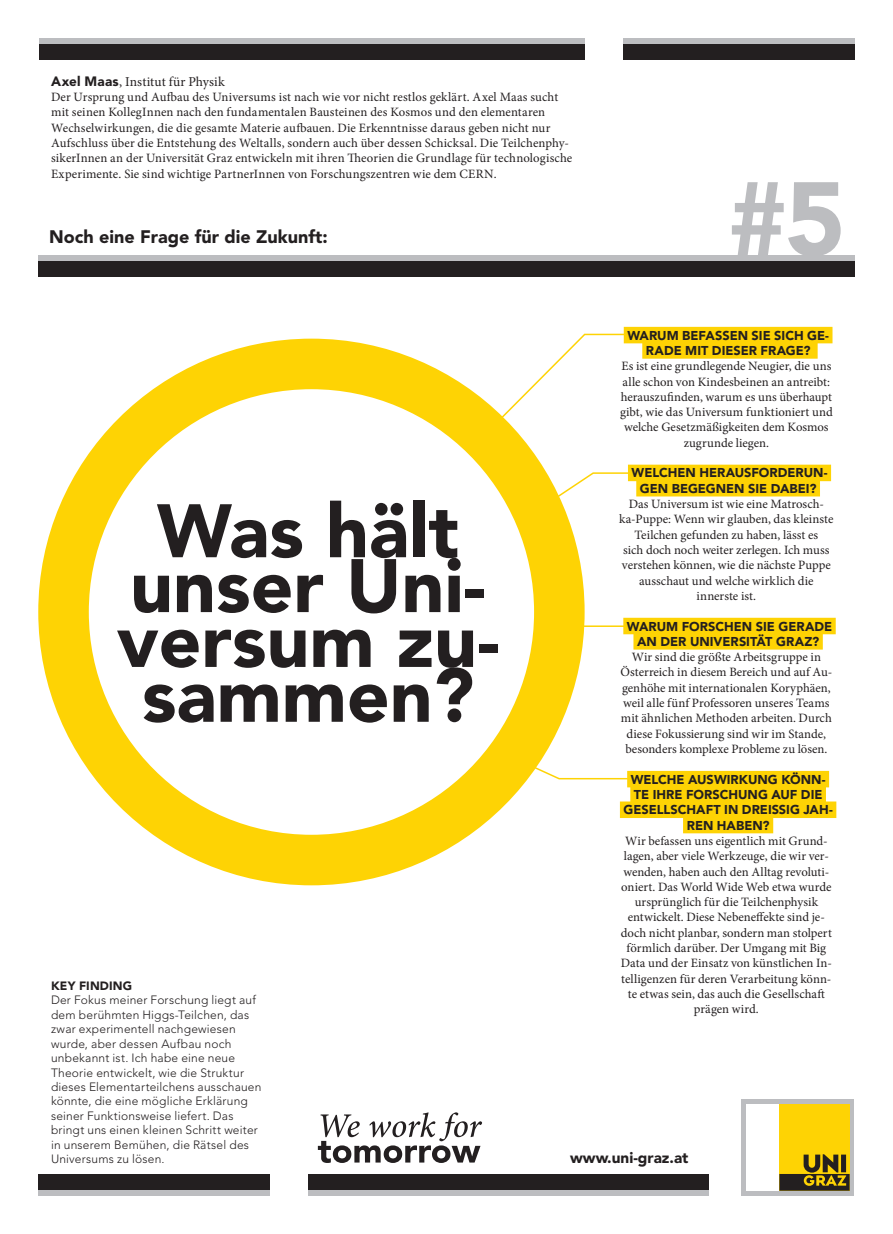
<style>
.page{position:relative;width:893px;height:1234px;background:#fff}
.page>*{position:absolute;margin:0;border:0;box-sizing:border-box;transform-origin:0 0}
.t1{font:900 103.2px "Avenir LT Std";color:#bcbdc0}
.t2{font:900 74.85px/54.8px "Avenir LT Std";color:#231f20;text-align:center}
.t3{font:900 18px "Avenir LT Std";color:#231f20}
.t4{font:900 15.3px "Avenir LT Std";color:#231f20}
.t5{font:13.5px "Minion Pro";letter-spacing:.01em;color:#231f20}
.t6{font:12.75px/15.3px "Minion Pro";letter-spacing:.005em;color:#231f20;text-align:center}
.t7{font:900 12.75px/15.3px "Avenir LT Std";color:#231f20;text-align:center}
.t8{font:300 12px/14.4px "Avenir LT Std";letter-spacing:.015em;color:#231f20}
.t9{font:900 12px "Avenir LT Std";letter-spacing:.015em;color:#231f20}
.s1{font-family:"Avenir LT Std";font-weight:900}
</style>
<div class="page">
<div style="left:623px;top:43px;width:231px;height:17px;background:#231f20"></div>
<div style="left:623px;top:38px;width:231px;height:5px;background:#bcbdc0"></div>
<div style="left:39px;top:43px;width:546px;height:17px;background:#231f20"></div>
<div style="left:39px;top:38px;width:546px;height:5px;background:#bcbdc0"></div>
<div style="left:38px;top:260px;width:816px;height:17px;background:#231f20"></div>
<div style="left:38px;top:255px;width:816px;height:5px;background:#bcbdc0"></div>
<div style="left:308px;top:1173px;width:400px;height:17px;background:#231f20"></div>
<div style="left:308px;top:1190px;width:400px;height:5px;background:#bcbdc0"></div>
<div style="left:38px;top:1173px;width:232px;height:17px;background:#231f20"></div>
<div style="left:38px;top:1190px;width:232px;height:5px;background:#bcbdc0"></div>
<div style="left:741px;top:1098px;width:113px;height:97px;background:#bcbdc0"></div>
<div style="left:779px;top:1103px;width:70px;height:87px;background:#fed304"></div>
<svg style="left:779px;top:1154px;width:70px;height:36px"></svg>
<div style="left:746px;top:1103px;width:33px;height:87px;background:#fff"></div>
<svg style="left:318px;top:1112px;width:164px;height:50px"></svg>
<div style="left:38px;top:338px;width:547px;height:547px;background:#fed304;border-radius:50%"></div>
<svg style="left:306px;top:333px;width:368px;height:281px"></svg>
<div style="left:89px;top:389px;width:445px;height:445px;background:#fff;border-radius:50%"></div>
<svg style="left:527px;top:751px;width:100px;height:29px"></svg>
<svg style="left:584px;top:619px;width:39px;height:8px"></svg>
<svg style="left:521px;top:471px;width:161px;height:51px"></svg>
<div style="left:624px;top:327px;width:208px;height:16px;background:#fed304"></div>
<div style="left:642px;top:342px;width:176px;height:16px;background:#fed304"></div>
<div style="left:628px;top:464px;width:203px;height:17px;background:#fed304"></div>
<div style="left:636px;top:480px;width:184px;height:16px;background:#fed304"></div>
<div style="left:623px;top:617px;width:213px;height:17px;background:#fed304"></div>
<div style="left:633px;top:633px;width:190px;height:16px;background:#fed304"></div>
<div style="left:627px;top:770px;width:202px;height:17px;background:#fed304"></div>
<div style="left:630px;top:786px;width:196px;height:16px;background:#fed304"></div>
<div style="left:620px;top:801px;width:216px;height:16px;background:#fed304"></div>
<div style="left:683px;top:816px;width:90px;height:17px;background:#fed304"></div>
<p class="t5" style="left:51px;top:72px;width:175px"><span class="s1">Axel Maas</span>, Institut für Physik</p>
<p class="t6" style="left:51px;top:89px;width:523px;text-align:left">Der Ursprung und Aufbau des Universums ist nach wie vor nicht restlos geklärt. Axel Maas sucht mit seinen KollegInnen nach den fundamentalen Bausteinen des Kosmos und den elementaren Wechselwirkungen, die die gesamte Materie aufbauen. Die Erkenntnisse daraus geben nicht nur Aufschluss über die Entstehung des Weltalls, sondern auch über dessen Schicksal. Die Teilchenphy&shy;sikerInnen an der Universität Graz entwickeln mit ihren Theorien die Grundlage für technologische Experimente. Sie sind wichtige PartnerInnen von Forschungszentren wie dem CERN.</p>
<h3 class="t3" style="left:49px;top:226px;width:280px">Noch eine Frage für die Zukunft:</h3>
<h1 class="t1" style="left:727px;top:157px;width:120px">#5</h1>
<h2 class="t2" style="left:117px;top:503px;width:384px">Was hält unser Uni&shy;versum zu&shy;sammen?</h2>
<p class="t9" style="left:51px;top:978px;width:83px">KEY FINDING</p>
<p class="t8" style="left:51px;top:992px;width:212px">Der Fokus meiner Forschung liegt auf dem berühmten Higgs-Teilchen, das zwar experimentell nachgewiesen wurde, aber dessen Aufbau noch unbekannt ist. Ich habe eine neue Theorie entwickelt, wie die Struktur dieses Elementarteilchens ausschauen könnte, die eine mögliche Erklärung seiner Funktionsweise liefert. Das bringt uns einen kleinen Schritt weiter in unserem Bemühen, die Rätsel des Universums zu lösen.</p>
<p class="t7" style="left:627px;top:327px;width:203px">WARUM BEFASSEN SIE SICH GE-<br>RADE MIT DIESER FRAGE?</p>
<p class="t6" style="left:620px;top:358px;width:214px">Es ist eine grundlegende Neugier, die uns alle schon von Kindesbeinen an antreibt: herauszufinden, warum es uns überhaupt gibt, wie das Universum funktioniert und welche Gesetzmäßigkeiten dem Kosmos zugrunde liegen.</p>
<p class="t7" style="left:632px;top:465px;width:197px">WELCHEN HERAUSFORDERUN-<br>GEN BEGEGNEN SIE DABEI?</p>
<p class="t6" style="left:619px;top:496px;width:216px">Das Universum ist wie eine Matrosch&shy;ka-Puppe: Wenn wir glauben, das kleinste Teilchen gefunden zu haben, lässt es<br>sich doch noch weiter zerlegen. Ich muss verstehen können, wie die nächste Puppe ausschaut und welche wirklich die innerste ist.</p>
<p class="t7" style="left:627px;top:618px;width:207px">WARUM FORSCHEN SIE GERADE<br>AN DER UNIVERSITÄT GRAZ?</p>
<p class="t6" style="left:621px;top:649px;width:213px">Wir sind die größte Arbeitsgruppe in Österreich in diesem Bereich und auf Au&shy;genhöhe mit internationalen Koryphäen, weil alle fünf Professoren unseres Teams mit ähnlichen Methoden arbeiten. Durch diese Fokussierung sind wir im Stande, besonders komplexe Probleme zu lösen.</p>
<p class="t7" style="left:624px;top:771px;width:211px">WELCHE AUSWIRKUNG KÖNN-<br>TE IHRE FORSCHUNG AUF DIE<br>GESELLSCHAFT IN DREISSIG JAH-<br>REN HABEN?</p>
<p class="t6" style="left:621px;top:833px;width:212px">Wir befassen uns eigentlich mit Grund&shy;lagen, aber viele Werkzeuge, die wir ver&shy;wenden, haben auch den Alltag revoluti&shy;oniert. Das World Wide Web etwa wurde ursprünglich für die Teilchenphysik entwickelt. Diese Nebeneffekte sind je&shy;doch nicht planbar, sondern man stolpert förmlich darüber. Der Umgang mit Big Data und der Einsatz von künstlichen In&shy;telligenzen für deren Verarbeitung könn&shy;te etwas sein, das auch die Gesellschaft prägen wird.</p>
<p class="t4" style="left:570px;top:1148px;width:120px">www.uni-graz.at</p>
</div>
